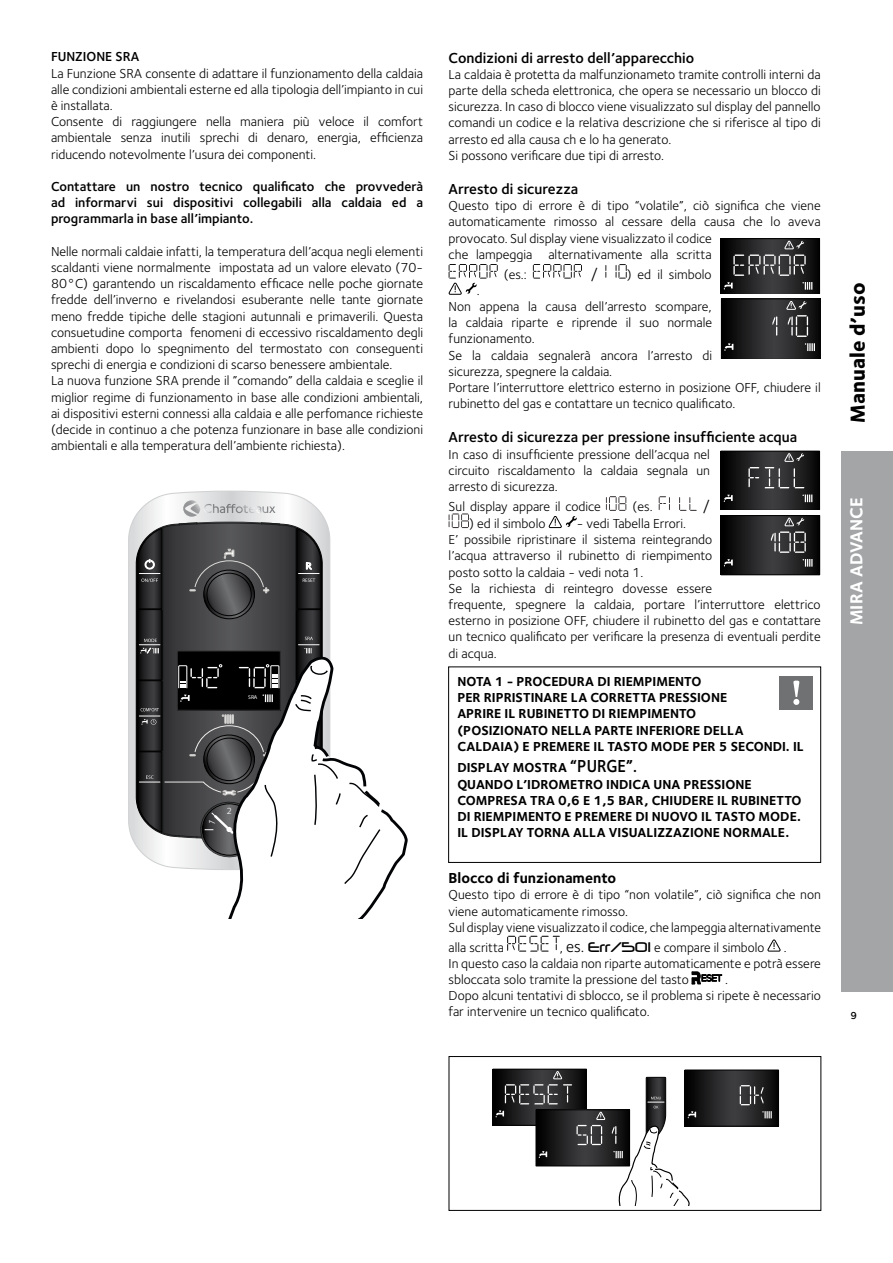
<style>
.page{position:relative;width:893px;height:1263px;background:#fff}
.page>*{position:absolute;margin:0;border:0;box-sizing:border-box;transform-origin:0 0}
.t1{font:800 21px "Foundry Sterling";color:#000}
.t2{font:700 18px "Foundry Sterling";color:#fff}
.t3{font:16.5px "Foundry Sterling";color:#000}
.t4{font:600 15px "Foundry Sterling";color:#000}
.t5{font:700 15px "Foundry Sterling";color:#000}
.t6{font:13.5px/16.2px "Foundry Sterling";color:#000}
.t7{font:700 13.5px/16.2px "Foundry Sterling";color:#000}
.t8{font:600 13.5px/16.2px "Foundry Sterling";color:#000;text-align:justify}
.t9{font:600 10.5px "Foundry Sterling";color:#000}
.t10{font:9.15px "Foundry Sterling";color:#fff;scale:1.04 1}
.t11{font:5.55px "Myriad Pro";color:#fff;scale:1.04 1}
.s1{font-weight:600}
.s2{font-style:inherit}
.s3{font-weight:600;font-size:18px}
.s4{font-size:16.5px}
.s5{font-family:"Neuropol";font-size:16.5px}
</style>
<div class="page">
<div style="left:448px;top:667px;width:373px;height:196px;border:1px solid #000"></div>
<svg style="left:533px;top:264px;width:49px;height:15px"></svg>
<svg style="left:616px;top:264px;width:11px;height:15px"></svg>
<svg style="left:605px;top:265px;width:1px;height:13px"></svg>
<svg style="left:448px;top:264px;width:50px;height:31px"></svg>
<svg style="left:606px;top:496px;width:20px;height:15px"></svg>
<svg style="left:679px;top:497px;width:18px;height:14px"></svg>
<svg style="left:659px;top:496px;width:11px;height:14px"></svg>
<svg style="left:449px;top:513px;width:20px;height:15px"></svg>
<svg style="left:548px;top:516px;width:29px;height:12px"></svg>
<div style="left:780px;top:676px;width:32px;height:33px;background:#707172"></div>
<svg style="left:793px;top:680px;width:6px;height:25px"></svg>
<svg style="left:128px;top:490px;width:179px;height:356px"></svg>
<svg style="left:721px;top:238px;width:99px;height:55px;background:#323233"></svg>
<svg style="left:721px;top:451px;width:99px;height:58px;background:#2b2b2c"></svg>
<svg style="left:723px;top:517px;width:95px;height:56px;background:#202021"></svg>
<div style="left:721px;top:515px;width:99px;height:60px;border:1px solid #000"></div>
<svg style="left:724px;top:559px;width:9px;height:7px"></svg>
<svg style="left:803px;top:559px;width:9px;height:8px"></svg>
<svg style="left:771px;top:517px;width:35px;height:36px"></svg>
<svg style="left:721px;top:299px;width:100px;height:59px;background:#2b2a2c"></svg>
<svg style="left:507px;top:936px;width:53px;height:15px"></svg>
<svg style="left:767px;top:939px;width:14px;height:13px"></svg>
<svg style="left:692px;top:972px;width:30px;height:12px"></svg>
<div style="left:449px;top:1056px;width:372px;height:155px;border:1px solid #000"></div>
<div style="left:493px;top:1069px;width:94px;height:56px;border:1px solid #000"></div>
<svg style="left:696px;top:1072px;width:81px;height:52px;background:#262627"></svg>
<div style="left:685px;top:1070px;width:94px;height:56px;border:1px solid #000"></div>
<svg style="left:762px;top:1111px;width:10px;height:7px"></svg>
<svg style="left:740px;top:1085px;width:23px;height:20px"></svg>
<svg style="left:496px;top:1070px;width:200px;height:136px"></svg>
<div style="left:842px;top:452px;width:51px;height:540px;background:#a3a5a7"></div>
<svg style="left:137px;top:500px;width:271px;height:419px"></svg>
<p class="t6" style="left:51px;top:48px;width:374px"><span class="s1">FUNZIONE SRA<br></span>La Funzione <span class="s2">SRA</span> consente di adattare il funzionamento della caldaia alle condizioni ambientali esterne ed alla tipologia dell’impianto in cui è installata.<br>Consente di raggiungere nella maniera più veloce il comfort ambientale senza inutili sprechi di denaro, energia, efficienza riducendo notevolmente l’usura dei componenti.</p>
<p class="t8" style="left:51px;top:178px;width:374px">Contattare un nostro tecnico qualificato che provvederà ad informarvi sui dispositivi collegabili alla caldaia ed a programmarla in base all’impianto.</p>
<p class="t6" style="left:51px;top:243px;width:374px">Nelle normali caldaie infatti, la temperatura dell’acqua negli elementi scaldanti viene normalmente impostata ad un valore elevato (70- 80°C) garantendo un riscaldamento efficace nelle poche giornate fredde dell’inverno e rivelandosi esuberante nelle tante giornate meno fredde tipiche delle stagioni autunnali e primaverili. Questa consuetudine comporta fenomeni di eccessivo riscaldamento degli ambienti dopo lo spegnimento del termostato con conseguenti sprechi di energia e condizioni di scarso benessere ambientale.<br>La nuova funzione <span class="s2">SRA</span> prende il ”comando” della caldaia e sceglie il miglior regime di funzionamento in base alle condizioni ambientali, ai dispositivi esterni connessi alla caldaia e alle perfomance richieste (decide in continuo a che potenza funzionare in base alle condizioni ambientali e alla temperatura dell’ambiente richiesta).</p>
<p class="t11" style="left:248px;top:694px;width:10px">SRA</p>
<p class="t10" style="left:226px;top:805px;width:7px">2</p>
<p class="t4" style="left:449px;top:47px;width:247px">Condizioni di arresto dell’apparecchio</p>
<p class="t6" style="left:449px;top:66px;width:374px">La caldaia è protetta da malfunzionameto tramite controlli interni da parte della scheda elettronica, che opera se necessario un blocco di sicurezza. In caso di blocco viene visualizzato sul display del pannello comandi un codice e la relativa descrizione che si riferisce al tipo di arresto ed alla causa ch e lo ha generato.<br>Si possono verificare due tipi di arresto.</p>
<p class="t4" style="left:449px;top:178px;width:131px">Arresto di sicurezza</p>
<p class="t6" style="left:449px;top:197px;width:374px">Questo tipo di errore è di tipo “volatile”, ciò significa che viene automaticamente rimosso al cessare della causa che lo aveva provocato. Sul display viene visualizzato il codice<br>che lampeggia alternativamente alla scritta</p>
<p class="t6" style="left:504px;top:266px;width:24px">(es.:</p>
<p class="t3" style="left:591px;top:261px;width:9px">/</p>
<p class="t6" style="left:627px;top:266px;width:87px">) ed il simbolo</p>
<p class="t6" style="left:449px;top:282px;width:374px;text-indent:28px">.<br>Non appena la causa dell’arresto scompare,<br>la caldaia riparte e riprende il suo normale<br>funzionamento.<br>Se la caldaia segnalerà ancora l’arresto di<br>sicurezza, spegnere la caldaia.<br>Portare l’interruttore elettrico esterno in posizione OFF, chiudere il rubinetto del gas e contattare un tecnico qualificato.</p>
<p class="t4" style="left:449px;top:427px;width:350px">Arresto di sicurezza per pressione insufficiente acqua</p>
<p class="t6" style="left:449px;top:446px;width:263px;text-align:justify">In caso di insufficiente pressione dell’acqua nel circuito riscaldamento la caldaia segnala un arresto di sicurezza.</p>
<p class="t6" style="left:449px;top:498px;width:154px">Sul display appare il codice</p>
<p class="t6" style="left:633px;top:498px;width:22px">(es.</p>
<p class="t3" style="left:703px;top:494px;width:9px">/</p>
<p class="t6" style="left:469px;top:515px;width:78px">) ed il simbolo</p>
<p class="t6" style="left:449px;top:515px;width:374px;text-indent:128px">- vedi Tabella Errori.<br>E’ possibile ripristinare il sistema reintegrando<br>l’acqua attraverso il rubinetto di riempimento<br>posto sotto la caldaia - vedi nota 1.<br>Se la richiesta di reintegro dovesse essere<br>frequente, spegnere la caldaia, portare l’interruttore elettrico esterno in posizione OFF, chiudere il rubinetto del gas e contattare un tecnico qualificato per verificare la presenza di eventuali perdite di acqua.</p>
<p class="t7" style="left:457px;top:673px;width:348px">NOTA 1 - PROCEDURA DI RIEMPIMENTO<br>PER RIPRISTINARE LA CORRETTA PRESSIONE<br>APRIRE IL RUBINETTO DI RIEMPIMENTO<br>(POSIZIONATO NELLA PARTE INFERIORE DELLA CALDAIA) E PREMERE IL TASTO MODE PER 5 SECONDI. IL</p>
<p class="t7" style="left:457px;top:759px;width:346px">DISPLAY MOSTRA <span class="s3">“PURGE”</span>.<br>QUANDO L’IDROMETRO INDICA UNA PRESSIONE COMPRESA TRA 0,6 E 1,5 BAR, CHIUDERE IL RUBINETTO DI RIEMPIMENTO E PREMERE DI NUOVO IL TASTO MODE.<br>IL DISPLAY TORNA ALLA VISUALIZZAZIONE NORMALE.</p>
<p class="t5" style="left:449px;top:867px;width:169px">Blocco di funzionamento</p>
<p class="t6" style="left:449px;top:886px;width:374px">Questo tipo di errore è di tipo “non volatile”, ciò significa che non viene automaticamente rimosso.<br>Sul display viene visualizzato il codice, che lampeggia alternativamente</p>
<p class="t6" style="left:449px;top:938px;width:57px">alla scritta</p>
<p class="t6" style="left:560px;top:938px;width:206px">, <span class="s4">es.</span> <span class="s5">Err/501</span> e compare il simbolo</p>
<p class="t6" style="left:449px;top:938px;width:374px;text-indent:335px">.<br>In questo caso la caldaia non riparte automaticamente e potrà essere sbloccata solo tramite la pressione del tasto</p>
<p class="t6" style="left:449px;top:971px;width:374px;text-indent:276px">.<br>Dopo alcuni tentativi di sblocco, se il problema si ripete è necessario far intervenire un tecnico qualificato.</p>
<h1 class="t1" style="left:843px;top:423px;width:142px;rotate:-90deg">Manuale d’uso</h1>
<h2 class="t2" style="left:844px;top:625px;width:129px;rotate:-90deg">MIRA ADVANCE</h2>
<p class="t9" style="left:850px;top:1008px;width:8px">9</p>
</div>
